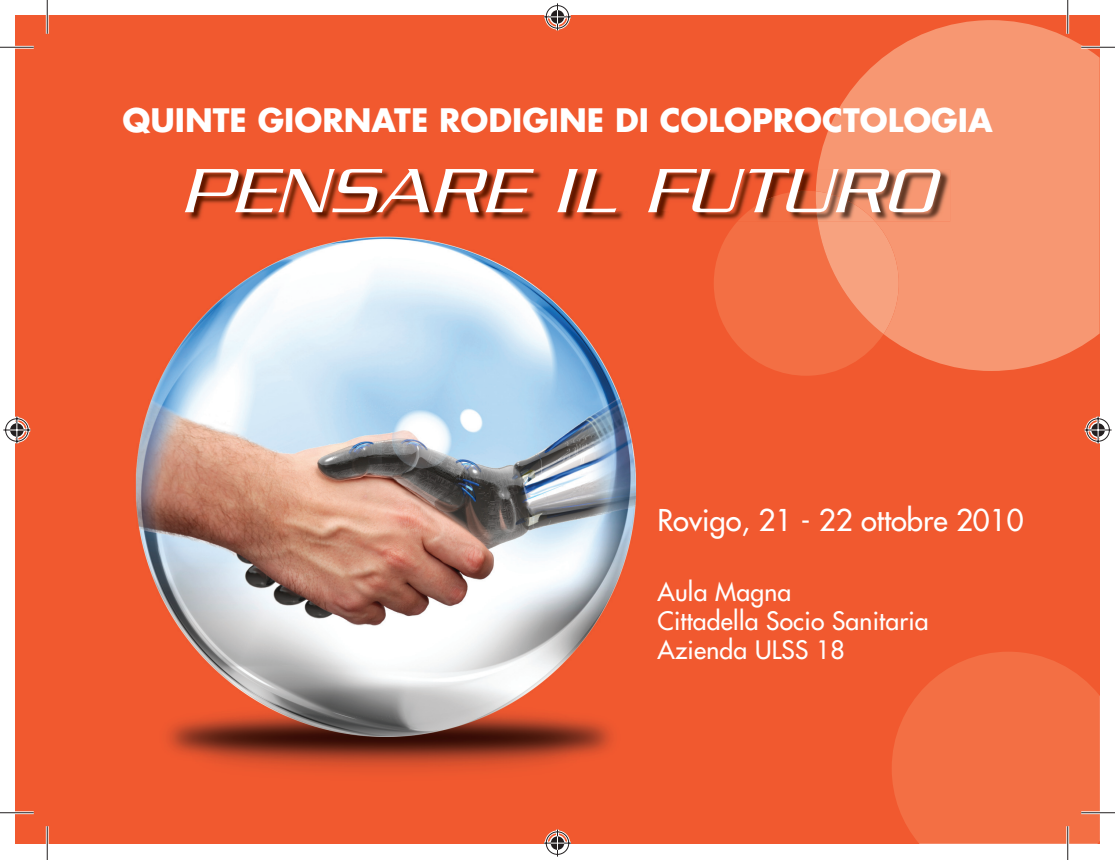
<style>
.page{position:relative;width:1115px;height:860px;background:#fff}
.page>*{position:absolute;margin:0;border:0;box-sizing:border-box;transform-origin:0 0}
.t1{font:italic 300 67.5px "Serpentine";letter-spacing:.03em;color:#fff;scale:1.1 1}
.t2{font:700 31.5px "Futura";color:#fff}
.t3{font:29.25px "Futura";color:#fff}
.t4{font:24.75px/29.2px "Futura";letter-spacing:.01em;color:#fff}
</style>
<div class="page">
<div style="left:15px;top:15px;width:1085px;height:828px;background:#f1592f"></div>
<img style="left:135px;top:236px;width:501px;height:534px">
<svg style="left:818px;top:20px;width:282px;height:351px;background:#f68f69"></svg>
<svg style="left:714px;top:222px;width:185px;height:154px;background:#f3774e"></svg>
<svg style="left:892px;top:652px;width:208px;height:191px;background:#f26c41"></svg>
<img style="left:189px;top:171px;width:623px;height:49px">
<img style="left:188px;top:211px;width:484px;height:9px">
<img style="left:816px;top:170px;width:134px;height:52px">
<img style="left:737px;top:191px;width:79px;height:31px">
<img style="left:816px;top:191px;width:59px;height:31px">
<hr style="left:0;top:46px;width:34px;height:3px;background:#fff">
<hr style="left:1081px;top:46px;width:34px;height:3px;background:#fff">
<hr style="left:0;top:811px;width:34px;height:3px;background:#fff">
<hr style="left:1081px;top:811px;width:34px;height:3px;background:#fff">
<hr style="left:46px;top:0;width:3px;height:34px;background:#fff">
<hr style="left:46px;top:826px;width:3px;height:34px;background:#fff">
<hr style="left:1066px;top:0;width:3px;height:34px;background:#fff">
<hr style="left:1066px;top:826px;width:3px;height:34px;background:#fff">
<hr style="left:0;top:47px;width:34px;height:1px;background:#231f20">
<hr style="left:1081px;top:47px;width:34px;height:1px;background:#231f20">
<hr style="left:0;top:812px;width:34px;height:1px;background:#231f20">
<hr style="left:1081px;top:812px;width:34px;height:1px;background:#231f20">
<hr style="left:47px;top:0;width:1px;height:34px;background:#231f20">
<hr style="left:47px;top:826px;width:1px;height:34px;background:#231f20">
<hr style="left:1067px;top:0;width:1px;height:34px;background:#231f20">
<hr style="left:1067px;top:826px;width:1px;height:34px;background:#231f20">
<svg style="left:544px;top:3px;width:27px;height:28px"></svg>
<svg style="left:541px;top:829px;width:33px;height:28px"></svg>
<svg style="left:3px;top:416px;width:28px;height:28px"></svg>
<svg style="left:1084px;top:416px;width:28px;height:28px"></svg>
<p class="t2" style="left:122px;top:105px;width:872px">QUINTE GIORNATE RODIGINE DI COLOPROCTOLOGIA</p>
<h1 class="t1" style="left:181px;top:169px;width:685px">PENSARE IL FUTURO</h1>
<p class="t3" style="left:657px;top:506px;width:368px">Rovigo, 21 - 22 ottobre 2010</p>
<p class="t4" style="left:657px;top:579px;width:273px">Aula Magna<br>Cittadella Socio Sanitaria<br>Azienda ULSS 18</p>
</div>
